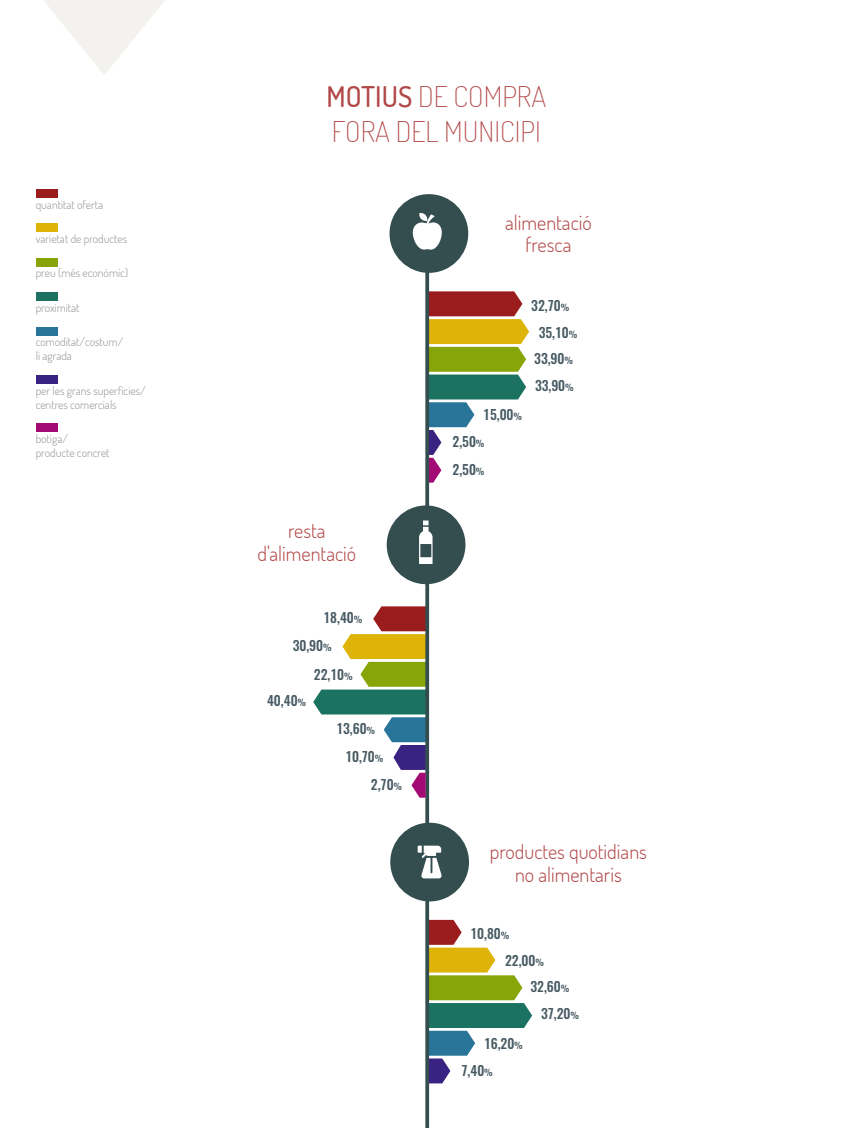
<style>
.page{position:relative;width:855px;height:1128px;background:#fff}
.page>*{position:absolute;margin:0;border:0;box-sizing:border-box;transform-origin:0 0}
.t1{font:200 28.5px/34.2px "Dosis";color:#b24747}
.t2{font:300 20.25px/22.5px "Dosis";color:#b24747;text-align:center}
.t3{font:500 13.5px/27px "Oswald";color:#475a63}
.t4{font:300 11.7px/14px "Dosis";color:#969696}
.s1{font-weight:500}
.s2{font-size:9px}
</style>
<div class="page">
<div style="left:36px;top:190px;width:21px;height:8px;background:#9b1c1c"></div>
<div style="left:36px;top:224px;width:21px;height:8px;background:#ddb407"></div>
<div style="left:36px;top:258px;width:21px;height:8px;background:#87a508"></div>
<div style="left:36px;top:292px;width:21px;height:9px;background:#1c7261"></div>
<div style="left:36px;top:327px;width:21px;height:8px;background:#297499"></div>
<div style="left:36px;top:376px;width:21px;height:8px;background:#3a2282"></div>
<div style="left:36px;top:424px;width:21px;height:8px;background:#a30a74"></div>
<svg style="left:450px;top:920px;width:82px;height:152px"></svg>
<svg style="left:450px;top:291px;width:60px;height:137px"></svg>
<hr style="left:425px;top:264px;width:4px;height:864px;background:#344e4f">
<div style="left:390px;top:823px;width:79px;height:78px;background:#344e4f;border-radius:50%"></div>
<svg style="left:426px;top:846px;width:3px;height:32px"></svg>
<div style="left:387px;top:505px;width:78px;height:79px;background:#344e4f;border-radius:50%"></div>
<svg style="left:426px;top:520px;width:3px;height:44px"></svg>
<div style="left:390px;top:194px;width:78px;height:79px;background:#344e4f;border-radius:50%"></div>
<svg style="left:426px;top:215px;width:3px;height:35px"></svg>
<svg style="left:318px;top:606px;width:87px;height:164px"></svg>
<svg style="left:44px;top:0;width:121px;height:75px"></svg>
<svg style="left:405px;top:200px;width:21px;height:928px"></svg>
<svg style="left:378px;top:208px;width:21px;height:679px"></svg>
<svg style="left:351px;top:606px;width:21px;height:164px"></svg>
<div style="left:324px;top:200px;width:21px;height:928px;background:#fff"></div>
<svg style="left:510px;top:291px;width:21px;height:781px"></svg>
<svg style="left:483px;top:291px;width:21px;height:781px"></svg>
<svg style="left:456px;top:205px;width:21px;height:867px"></svg>
<svg style="left:429px;top:200px;width:21px;height:928px"></svg>
<p class="t4" style="left:36px;top:197px;width:69px">quantitat oferta</p>
<p class="t4" style="left:36px;top:231px;width:93px">varietat de productes</p>
<p class="t4" style="left:36px;top:266px;width:94px">preu (més econòmic)</p>
<p class="t4" style="left:36px;top:300px;width:45px">proximitat</p>
<p class="t4" style="left:36px;top:335px;width:89px">comoditat/costum/ li agrada</p>
<p class="t4" style="left:36px;top:384px;width:112px">per les grans superfícies/ centres comercials</p>
<p class="t4" style="left:36px;top:432px;width:75px">botiga/ producte concret</p>
<h1 class="t1" style="left:326px;top:79px;width:221px"><span class="s1">MOTIUS</span> DE COMPRA<br>FORA DEL MUNICIPI</h1>
<h2 class="t2" style="left:505px;top:211px;width:88px">alimentació fresca</h2>
<h2 class="t2" style="left:257px;top:519px;width:100px">resta d'alimentació</h2>
<p class="t3" style="left:293px;top:604px;width:71px;line-height:28.5px;text-indent:31px">18,40<span class="s2">%<br></span>30,90<span class="s2">%</span></p>
<p class="t3" style="left:314px;top:662px;width:40px">22,10<span class="s2">%</span></p>
<p class="t3" style="left:267px;top:688px;width:41px">40,40<span class="s2">%</span></p>
<p class="t3" style="left:336px;top:716px;width:40px">13,60<span class="s2">%</span></p>
<p class="t3" style="left:345px;top:744px;width:40px">10,70<span class="s2">%</span></p>
<p class="t3" style="left:371px;top:772px;width:33px">2,70<span class="s2">%</span></p>
<p class="t3" style="left:453px;top:402px;width:71px;text-indent:31px">15,00<span class="s2">%<br></span>2,50<span class="s2">%</span></p>
<p class="t3" style="left:453px;top:457px;width:34px">2,50<span class="s2">%</span></p>
<p class="t3" style="left:531px;top:293px;width:39px">32,70<span class="s2">%</span></p>
<p class="t3" style="left:539px;top:320px;width:40px">35,10<span class="s2">%</span></p>
<p class="t3" style="left:534px;top:346px;width:40px">33,90<span class="s2">%</span></p>
<p class="t3" style="left:535px;top:373px;width:40px">33,90<span class="s2">%</span></p>
<h2 class="t2" style="left:490px;top:840px;width:158px">productes quotidians no alimentaris</h2>
<p class="t3" style="left:471px;top:921px;width:40px">10,80<span class="s2">%</span></p>
<p class="t3" style="left:505px;top:948px;width:40px">22,00<span class="s2">%</span></p>
<p class="t3" style="left:531px;top:974px;width:40px">32,60<span class="s2">%</span></p>
<p class="t3" style="left:541px;top:1001px;width:39px">37,20<span class="s2">%</span></p>
<p class="t3" style="left:462px;top:1031px;width:63px;text-indent:22px">16,20<span class="s2">%<br></span>7,40<span class="s2">%</span></p>
</div>
